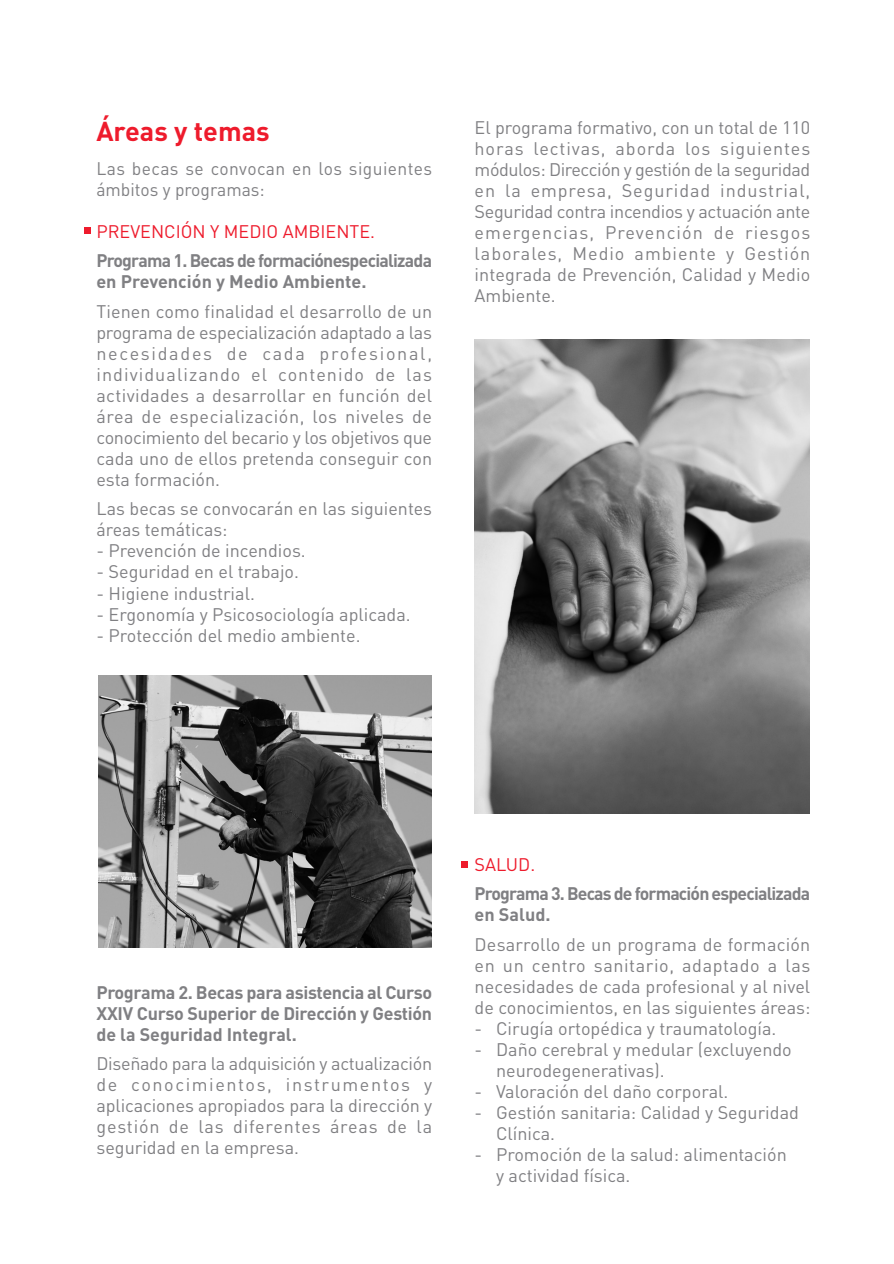
<style>
.page{position:relative;width:894px;height:1264px;background:#fff}
.page>*{position:absolute;margin:0;border:0;box-sizing:border-box;transform-origin:0 0}
.t1{font:700 27px "DIN";color:#ee1b2c}
.t2{font:18px/21px "DIN";color:#808083;text-align:justify}
.t3{font:700 18px/21px "DIN";letter-spacing:-.045em;color:#808083}
.t4{font:18px/21px "DIN";letter-spacing:.02em;color:#808083}
.t5{font:18px "DIN";color:#ee1b2c}
</style>
<div class="page">
<img style="left:98px;top:675px;width:333px;height:272px">
<div style="left:84px;top:227px;width:6px;height:7px;background:#ee1b2c"></div>
<div style="left:461px;top:860px;width:6px;height:7px;background:#ee1b2c"></div>
<img style="left:474px;top:339px;width:335px;height:474px">
<h1 class="t1" style="left:96px;top:121px;width:175px">Áreas y temas</h1>
<p class="t4" style="left:96px;top:159px;width:337px">Las becas se convocan en los siguientes ámbitos y programas:</p>
<p class="t5" style="left:96px;top:225px;width:280px">PREVENCIÓN Y MEDIO AMBIENTE.</p>
<p class="t3" style="left:96px;top:252px;width:337px">Programa 1. Becas de formaciónespecializada en Prevención y Medio Ambiente.</p>
<p class="t2" style="left:96px;top:302px;width:337px">Tienen como finalidad el desarrollo de un programa de especialización adaptado a las necesidades de cada profesional, individualizando el contenido de las actividades a desarrollar en función del área de especialización, los niveles de conocimiento del becario y los objetivos que cada uno de ellos pretenda conseguir con esta formación.</p>
<p class="t2" style="left:96px;top:500px;width:337px">Las becas se convocarán en las siguientes áreas temáticas:</p>
<p class="t2" style="left:96px;top:542px;width:211px">- Prevención de incendios.</p>
<p class="t2" style="left:96px;top:563px;width:204px">- Seguridad en el trabajo.</p>
<p class="t2" style="left:96px;top:584px;width:160px">- Higiene industrial.</p>
<p class="t2" style="left:96px;top:605px;width:316px">- Ergonomía y Psicosociología aplicada.</p>
<p class="t2" style="left:96px;top:626px;width:265px">- Protección del medio ambiente.</p>
<p class="t2" style="left:474px;top:118px;width:337px">El programa formativo, con un total de 110 horas lectivas, aborda los siguientes módulos: Dirección y gestión de la seguridad en la empresa, Seguridad industrial, Seguridad contra incendios y actuación ante emergencias, Prevención de riesgos laborales, Medio ambiente y Gestión integrada de Prevención, Calidad y Medio Ambiente.</p>
<p class="t3" style="left:96px;top:983px;width:337px;text-align:justify">Programa 2. Becas para asistencia al Curso XXIV Curso Superior de Dirección y Gestión de la Seguridad Integral.</p>
<p class="t2" style="left:96px;top:1054px;width:337px">Diseñado para la adquisición y actualización de conocimientos, instrumentos y aplicaciones apropiados para la dirección y gestión de las diferentes áreas de la seguridad en la empresa.</p>
<p class="t5" style="left:474px;top:857px;width:62px">SALUD.</p>
<p class="t3" style="left:474px;top:884px;width:337px">Programa 3. Becas de formación especializada en Salud.</p>
<p class="t2" style="left:474px;top:935px;width:337px">Desarrollo de un programa de formación en un centro sanitario, adaptado a las necesidades de cada profesional y al nivel de conocimientos, en las siguientes áreas:</p>
<p class="t2" style="left:474px;top:1019px;width:303px">- Cirugía ortopédica y traumatología.</p>
<p class="t2" style="left:496px;top:1040px;width:297px;text-indent:-21px">- Daño cerebral y medular (excluyendo neurodegenerativas).</p>
<p class="t2" style="left:474px;top:1082px;width:255px">- Valoración del daño corporal.</p>
<p class="t2" style="left:496px;top:1103px;width:304px;text-indent:-21px">- Gestión sanitaria: Calidad y Seguridad<br>Clínica.</p>
<p class="t2" style="left:496px;top:1145px;width:292px;text-indent:-21px">- Promoción de la salud: alimentación y actividad física.</p>
</div>
